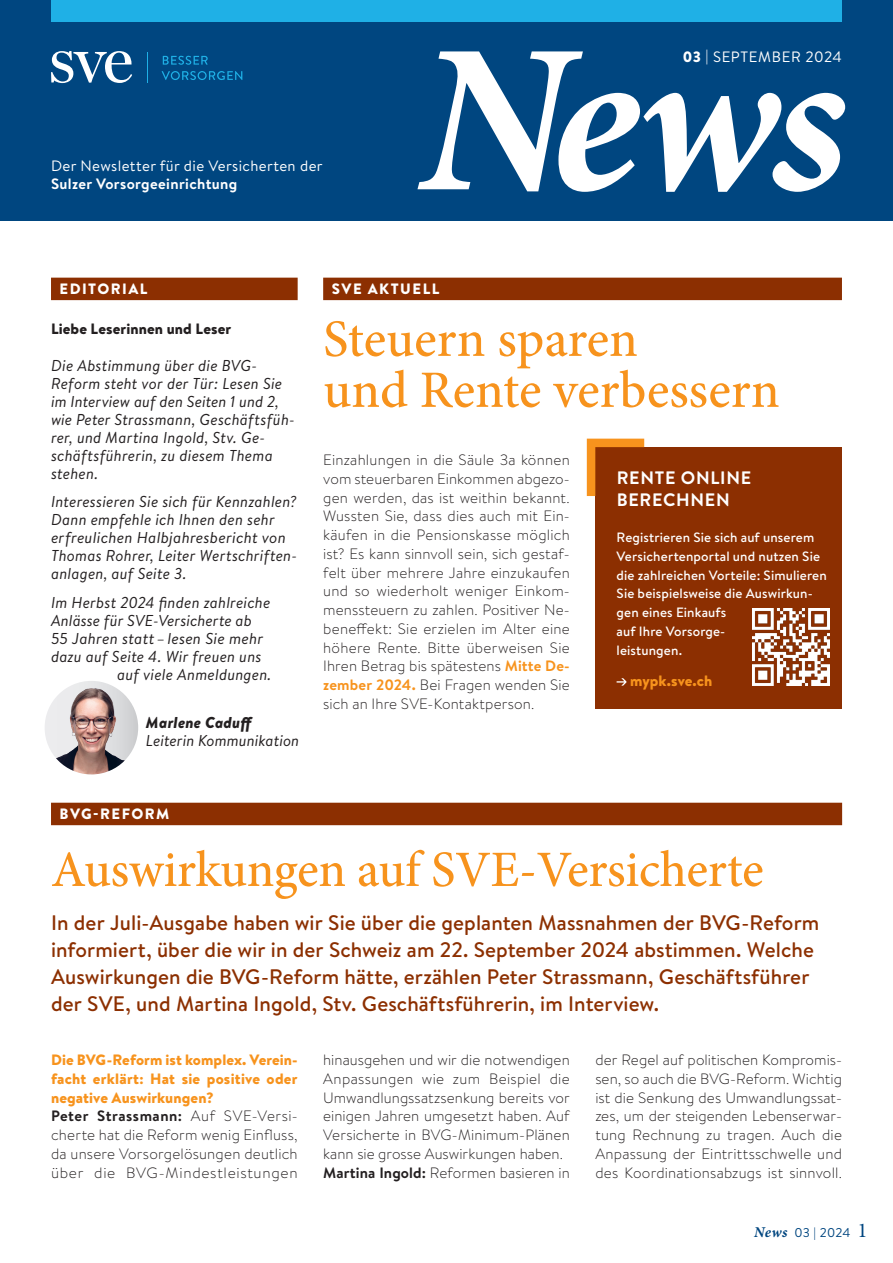
<style>
.page{position:relative;width:893px;height:1263px;background:#fff}
.page>*{position:absolute;margin:0;border:0;box-sizing:border-box;transform-origin:0 0}
.t1{font:500 52.5px/51px "Minion Pro";color:#f7931d}
.t2{font:500 51px "Minion Pro";letter-spacing:-.005em;color:#f7931d}
.t3{font:500 21px/27px "Brandon Text";letter-spacing:.005em;color:#8c2f01}
.t4{font:700 18px/22.5px "Brandon Text";letter-spacing:.04em;color:#fff}
.t5{font:italic 15.75px/18px "Brandon Text";letter-spacing:.015em;color:#231f20}
.t6{font:italic 900 15.75px "Brandon Text";letter-spacing:.015em;color:#231f20}
.t7{font:300 15px/18.8px "Brandon Text";letter-spacing:.01em;color:#231f20;text-align:justify}
.t8{font:15px "Brandon Text";letter-spacing:.025em;color:#fff}
.t9{font:900 15px "Brandon Text";letter-spacing:.1em;color:#fff}
.t10{font:700 15px "Brandon Text";letter-spacing:.025em;color:#fff}
.t11{font:900 15px "Brandon Text";letter-spacing:.005em;color:#231f20}
.t12{font:15px "Brandon Text";letter-spacing:.045em;color:#fff}
.t13{font:900 15px "Brandon Text";letter-spacing:.005em;color:#f7931d}
.t14{font:500 13.5px/18.8px "Brandon Text";letter-spacing:.01em;color:#fff}
.t15{font:12.75px "Brandon Text";color:#004680}
.s1{font-weight:900}
.s2{font-weight:700;color:#f7931d}
.s3{font-weight:900;color:#f7931d}
.s4{font-weight:700}
.s5{font-family:"Minion Pro";font-weight:700;font-style:italic;font-size:15px}
.s6{font-family:"Minion Pro";font-size:21px}
</style>
<div class="page">
<div style="left:0;top:0;width:893px;height:221px;background:#004680"></div>
<div style="left:51px;top:0;width:791px;height:21px;background:#1fb0e6"></div>
<svg style="left:51px;top:51px;width:81px;height:32px"></svg>
<svg style="left:163px;top:56px;width:45px;height:9px"></svg>
<svg style="left:162px;top:71px;width:80px;height:9px"></svg>
<hr style="left:147px;top:52px;width:1px;height:31px;background:#1fb0e6">
<svg style="left:417px;top:51px;width:428px;height:141px"></svg>
<div style="left:51px;top:278px;width:247px;height:22px;background:#8c2f01"></div>
<div style="left:323px;top:278px;width:519px;height:22px;background:#8c2f01"></div>
<div style="left:595px;top:447px;width:247px;height:262px;background:#8c2f01"></div>
<svg style="left:617px;top:678px;width:9px;height:8px"></svg>
<svg style="left:587px;top:439px;width:57px;height:57px"></svg>
<img style="left:45px;top:681px;width:93px;height:93px;border-radius:47px">
<img style="left:753px;top:609px;width:76px;height:76px">
<div style="left:51px;top:803px;width:791px;height:22px;background:#8c2f01"></div>
<p class="t8" style="left:51px;top:156px;width:273px">Der Newsletter für die Versicherten der</p>
<p class="t10" style="left:51px;top:174px;width:188px">Sulzer Vorsorgeeinrichtung</p>
<p class="t9" style="left:60px;top:278px;width:90px">EDITORIAL</p>
<p class="t9" style="left:332px;top:278px;width:109px">SVE AKTUELL</p>
<p class="t12" style="left:683px;top:46px;width:161px"><span class="s1">03</span> | SEPTEMBER 2024</p>
<p class="t11" style="left:51px;top:318px;width:182px">Liebe Leserinnen und Leser</p>
<p class="t5" style="left:51px;top:356px;width:245px">Die Abstimmung über die BVG-<br>Reform steht vor der Tür: Lesen Sie im Interview auf den Seiten 1 und 2, wie Peter Strassmann, Geschäftsfüh&shy;rer, und Martina Ingold, Stv. Ge&shy;schäftsführerin, zu diesem Thema stehen.</p>
<p class="t5" style="left:51px;top:492px;width:247px">Interessieren Sie sich für Kennzahlen?<br>Dann empfehle ich Ihnen den sehr erfreulichen Halbjahresbericht von Thomas Rohrer, Leiter Wertschriften&shy;anlagen, auf Seite 3.</p>
<p class="t5" style="left:51px;top:593px;width:221px">Im Herbst 2024 finden zahlreiche</p>
<p class="t5" style="left:51px;top:611px;width:202px">Anlässe für SVE-Versicherte ab</p>
<p class="t5" style="left:51px;top:629px;width:214px">55 Jahren statt – lesen Sie mehr</p>
<p class="t5" style="left:51px;top:647px;width:212px">dazu auf Seite 4. Wir freuen uns</p>
<p class="t5" style="left:117px;top:665px;width:156px">auf viele Anmeldungen.</p>
<p class="t6" style="left:146px;top:711px;width:108px">Marlene Caduff</p>
<p class="t5" style="left:146px;top:731px;width:155px">Leiterin Kommunikation</p>
<h1 class="t1" style="left:323px;top:314px;width:458px">Steuern sparen<br>und Rente verbessern</h1>
<p class="t7" style="left:323px;top:450px;width:248px">Einzahlungen in die Säule 3a können vom steuerbaren Einkommen abgezo&shy;gen werden, das ist weithin bekannt.<br>Wussten Sie, dass dies auch mit Ein&shy;käufen in die Pensionskasse möglich ist? Es kann sinnvoll sein, sich gestaf&shy;felt über mehrere Jahre einzukaufen und so wiederholt weniger Einkom&shy;menssteuern zu zahlen. Positiver Ne&shy;beneffekt: Sie erzielen im Alter eine höhere Rente. Bitte überweisen Sie Ihren Betrag bis spätestens <span class="s2">Mitte De&shy;zember 2024.</span> Bei Fragen wenden Sie sich an Ihre SVE-Kontaktperson.</p>
<p class="t4" style="left:617px;top:466px;width:136px">RENTE ONLINE<br>BERECHNEN</p>
<p class="t14" style="left:617px;top:528px;width:212px">Registrieren Sie sich auf unserem<br>Versichertenportal und nutzen Sie die zahlreichen Vorteile: Simulieren<br>Sie beispielsweise die Auswirkun&shy;gen eines Einkaufs<br>auf Ihre Vorsorge-<br>leistungen.</p>
<p class="t13" style="left:630px;top:670px;width:84px">mypk.sve.ch</p>
<p class="t9" style="left:60px;top:803px;width:111px">BVG-REFORM</p>
<h2 class="t2" style="left:51px;top:835px;width:714px">Auswirkungen auf SVE-Versicherte</h2>
<p class="t3" style="left:51px;top:909px;width:770px">In der Juli-Ausgabe haben wir Sie über die geplanten Massnahmen der BVG-Reform informiert, über die wir in der Schweiz am 22. September 2024 abstimmen. Welche Auswirkungen die BVG-Reform hätte, erzählen Peter Strassmann, Geschäftsführer der SVE, und Martina Ingold, Stv. Geschäftsführerin, im Interview.</p>
<p class="t7" style="left:51px;top:1050px;width:248px;text-align:left"><span class="s3">Die BVG-Reform ist komplex. Verein&shy;facht erklärt: Hat sie positive oder negative Auswirkungen?<br></span><span class="s4">Peter Strassmann:</span> Auf SVE-Versi&shy;cherte hat die Reform wenig Einfluss, da unsere Vorsorgelösungen deutlich über die BVG-Mindestleistungen</p>
<p class="t7" style="left:323px;top:1050px;width:248px;text-align:left">hinausgehen und wir die notwendigen Anpassungen wie zum Beispiel die Umwandlungssatzsenkung bereits vor einigen Jahren umgesetzt haben. Auf Versicherte in BVG-Minimum-Plänen kann sie grosse Auswirkungen haben.<br><span class="s4">Martina Ingold:</span> Reformen basieren in</p>
<p class="t7" style="left:595px;top:1050px;width:248px">der Regel auf politischen Kompromis&shy;sen, so auch die BVG-Reform. Wichtig ist die Senkung des Umwandlungssat&shy;zes, um der steigenden Lebenserwar&shy;tung Rechnung zu tragen. Auch die Anpassung der Eintrittsschwelle und des Koordinationsabzugs ist sinnvoll.</p>
<p class="t15" style="left:754px;top:1224px;width:115px"><span class="s5">News</span> 03 | 2024 <span class="s6">1</span></p>
</div>
